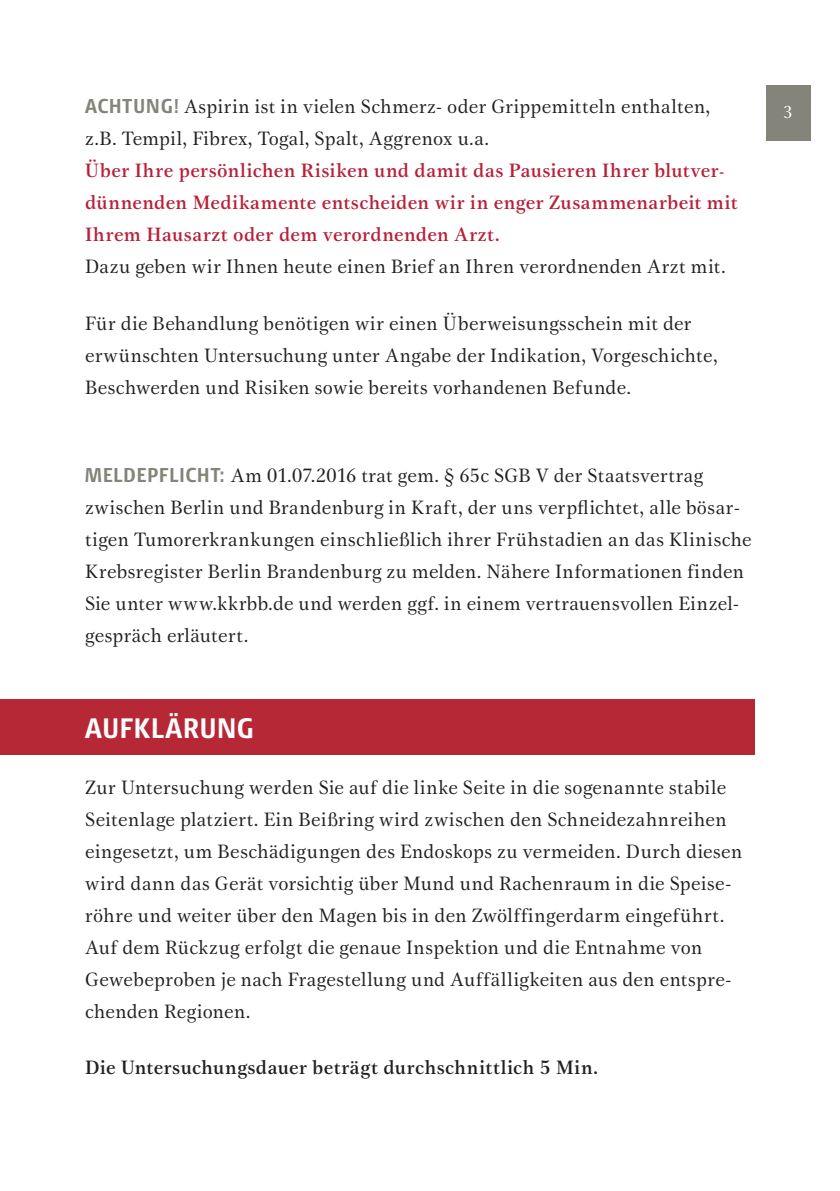
<style>
.page{position:relative;width:840px;height:1191px;background:#fff}
.page>*{position:absolute;margin:0;border:0;box-sizing:border-box;transform-origin:0 0}
.t1{font:700 condensed 28px "Signa Pro";letter-spacing:.005em;color:#fff}
.t2{font:20px/32px "Gamma ITC Std";letter-spacing:.025em;color:#231f20}
.t3{font:500 20px/32px "Gamma ITC Std";letter-spacing:.025em;color:#b82038}
.t4{font:500 20px "Gamma ITC Std";letter-spacing:.025em;color:#231f20}
.t5{font:18px "Gamma ITC Std";color:#fff}
.s1{font-family:"Signa Pro";font-weight:700;font-stretch:condensed;color:#84847b}
</style>
<div class="page">
<div style="left:765px;top:85px;width:44px;height:56px;background:#84847b"></div>
<div style="left:0;top:699px;width:754px;height:55px;background:#b72837"></div>
<p class="t2" style="left:85px;top:90px;width:626px"><span class="s1">ACHTUNG!</span> Aspirin ist in vielen Schmerz- oder Grippemitteln enthalten,</p>
<p class="t5" style="left:783px;top:101px;width:11px">3</p>
<p class="t2" style="left:85px;top:122px;width:405px">z.B. Tempil, Fibrex, Togal, Spalt, Aggrenox u.a.</p>
<p class="t3" style="left:85px;top:154px;width:653px">Über Ihre persönlichen Risiken und damit das Pausieren Ihrer blutver&shy;dünnenden Medikamente entscheiden wir in enger Zusammenarbeit mit<br>Ihrem Hausarzt oder dem verordnenden Arzt.</p>
<p class="t2" style="left:85px;top:250px;width:641px">Dazu geben wir Ihnen heute einen Brief an Ihren verordnenden Arzt mit.</p>
<p class="t2" style="left:85px;top:306px;width:633px">Für die Behandlung benötigen wir einen Überweisungsschein mit der erwünschten Untersuchung unter Angabe der Indikation, Vorgeschichte,<br>Beschwerden und Risiken sowie bereits vorhandenen Befunde.</p>
<p class="t2" style="left:85px;top:458px;width:667px"><span class="s1">MELDEPFLICHT:</span> Am 01.07.2016 trat gem. § 65c SGB V der Staatsvertrag zwischen Berlin und Brandenburg in Kraft, der uns verpflichtet, alle bösar&shy;tigen Tumorerkrankungen einschließlich ihrer Frühstadien an das Klinische Krebsregister Berlin Brandenburg zu melden. Nähere Informationen finden Sie unter www.kkrbb.de und werden ggf. in einem vertrauensvollen Einzel&shy;gespräch erläutert.</p>
<h1 class="t1" style="left:85px;top:708px;width:170px">AUFKLÄRUNG</h1>
<p class="t2" style="left:85px;top:770px;width:658px">Zur Untersuchung werden Sie auf die linke Seite in die sogenannte stabile Seitenlage platziert. Ein Beißring wird zwischen den Schneidezahnreihen eingesetzt, um Beschädigungen des Endoskops zu vermeiden. Durch diesen wird dann das Gerät vorsichtig über Mund und Rachenraum in die Speise&shy;röhre und weiter über den Magen bis in den Zwölffingerdarm eingeführt.<br>Auf dem Rückzug erfolgt die genaue Inspektion und die Entnahme von Gewebeproben je nach Fragestellung und Auffälligkeiten aus den entspre&shy;chenden Regionen.</p>
<p class="t4" style="left:85px;top:1055px;width:514px">Die Untersuchungsdauer beträgt durchschnittlich 5 Min.</p>
</div>
